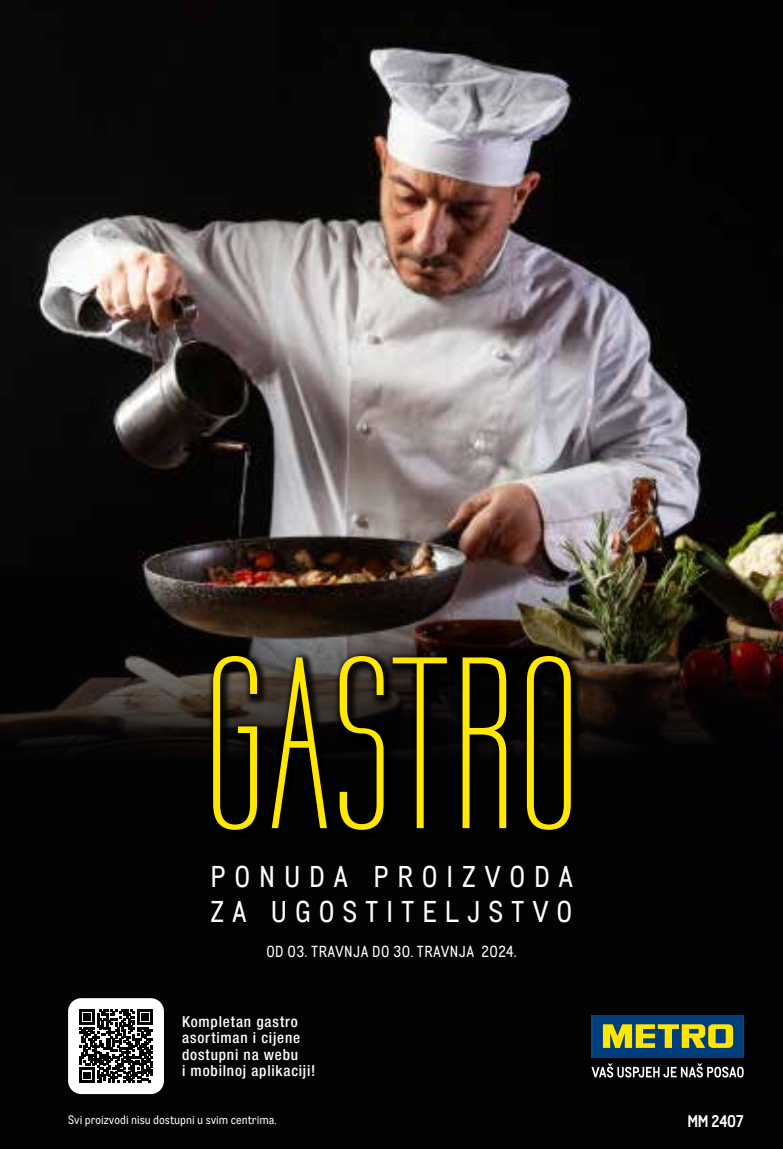
<style>
.page{position:relative;width:783px;height:1149px;background:#fff}
.page>*{position:absolute;margin:0;border:0;box-sizing:border-box;transform-origin:0 0}
.t1{font:29.25px/35.2px "CA Metro";letter-spacing:.27em;color:#fff}
.t2{font:700 16.5px "CA Metro";letter-spacing:-.01em;color:#fff}
.t3{font:15.6px "CA Metro";letter-spacing:.03em;color:#fff}
.t4{font:500 condensed 15.15px/16.5px "Helvetica Neue LT Pro";letter-spacing:.055em;color:#fff}
.t5{font:12px "CA Metro";color:#fff}
</style>
<div class="page">
<div style="left:0;top:0;width:782px;height:1148px;background:#020305"></div>
<img style="left:0;top:45px;width:782px;height:706px">
<div style="left:206px;top:649px;width:377px;height:193px;background:#000;opacity:.82"></div>
<svg style="left:213px;top:655px;width:357px;height:174px"></svg>
<div style="left:593px;top:1014px;width:149px;height:43px;background:#003d7c"></div>
<svg style="left:602px;top:1024px;width:130px;height:23px"></svg>
<svg style="left:591px;top:1063px;width:152px;height:14px"></svg>
<div style="left:68px;top:997px;width:96px;height:96px;background:#fff;border-radius:13px"></div>
<svg style="left:79px;top:1009px;width:74px;height:73px"></svg>
<h1 class="t1" style="left:210px;top:857px;width:364px">PONUDA PROIZVODA<br>ZA UGOSTITELJSTVO</h1>
<p class="t3" style="left:266px;top:940px;width:252px">OD 03. TRAVNJA DO 30. TRAVNJA 2024.</p>
<p class="t4" style="left:182px;top:1012px;width:135px">Kompletan gastro asortiman i cijene dostupni na webu<br>i mobilnoj aplikaciji!</p>
<p class="t5" style="left:68px;top:1110px;width:210px">Svi proizvodi nisu dostupni u svim centrima.</p>
<p class="t2" style="left:687px;top:1108px;width:58px">MM 2407</p>
</div>
